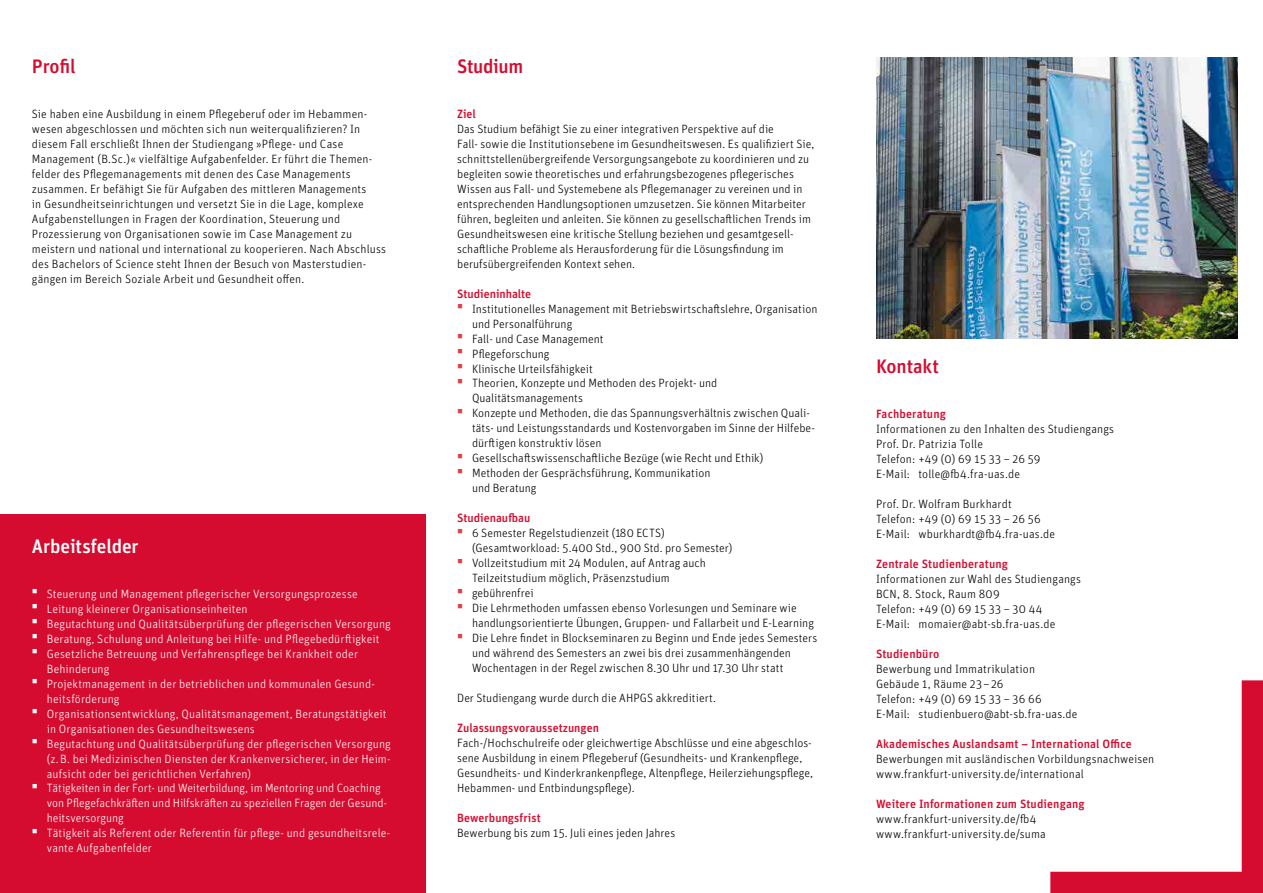
<style>
.page{position:relative;width:1263px;height:893px;background:#fff}
.page>*{position:absolute;margin:0;border:0;box-sizing:border-box;transform-origin:0 0}
.t1{font:500 19.5px "Unit Pro";letter-spacing:-.01em;color:#d50c2f}
.t2{font:500 19.5px "Unit Pro";letter-spacing:-.005em;color:#fff}
.t3{font:300 12px/15px "Unit Pro";letter-spacing:.01em;color:#000}
.t4{font:300 12px/15px "Unit Pro";color:#000001}
.t5{font:300 12px/15px "Unit Pro";letter-spacing:.01em;color:#fff}
.t6{font:500 12px "Unit Pro";letter-spacing:.01em;color:#d50c2f}
</style>
<div class="page">
<svg style="left:1050px;top:680px;width:213px;height:213px"></svg>
<div style="left:0;top:514px;width:425px;height:379px;background:#d50c2f"></div>
<img style="left:877px;top:58px;width:360px;height:280px">
<h1 class="t1" style="left:32px;top:52px;width:45px">Profil</h1>
<p class="t3" style="left:32px;top:106px;width:356px">Sie haben eine Ausbildung in einem Pflegeberuf oder im Hebammen&shy;wesen abgeschlossen und möchten sich nun weiterqualifizieren? In diesem Fall erschließt Ihnen der Studiengang »Pflege- und Case Management (B.Sc.)« vielfältige Aufgabenfelder. Er führt die Themen‑ felder des Pflegemanagements mit denen des Case Managements zusammen. Er befähigt Sie für Aufgaben des mittleren Managements<br>in Gesundheitseinrichtungen und versetzt Sie in die Lage, komplexe Aufgabenstellungen in Fragen der Koordination, Steuerung und Prozessierung von Organisationen sowie im Case Management zu meistern und national und international zu kooperieren. Nach Abschluss des Bachelors of Science steht Ihnen der Besuch von Masterstudien‑ gängen im Bereich Soziale Arbeit und Gesundheit offen.</p>
<h1 class="t2" style="left:32px;top:532px;width:108px">Arbeitsfelder</h1>
<p class="t5" style="left:32px;top:586px;width:327px">◻ Steuerung und Management pflegerischer Versorgungsprozesse</p>
<p class="t5" style="left:32px;top:601px;width:217px">◻ Leitung kleinerer Organisationseinheiten</p>
<p class="t5" style="left:32px;top:616px;width:360px">◻ Begutachtung und Qualitätsüberprüfung der pflegerischen Versorgung</p>
<p class="t5" style="left:32px;top:631px;width:349px">◻ Beratung, Schulung und Anleitung bei Hilfe- und Pflegebedürftigkeit</p>
<p class="t5" style="left:47px;top:646px;width:313px;text-indent:-15px">◻ Gesetzliche Betreuung und Verfahrenspflege bei Krankheit oder<br>Behinderung</p>
<p class="t5" style="left:47px;top:676px;width:330px;text-indent:-15px">◻ Projektmanagement in der betrieblichen und kommunalen Gesund&shy;heitsförderung</p>
<p class="t5" style="left:47px;top:705px;width:341px;text-indent:-15px">◻ Organisationsentwicklung, Qualitätsmanagement, Beratungstätigkeit in Organisationen des Gesundheitswesens</p>
<p class="t5" style="left:47px;top:735px;width:346px;text-align:justify;text-indent:-15px">◻ Begutachtung und Qualitätsüberprüfung der pflegerischen Versorgung (z.B. bei Medizinischen Diensten der Krankenversicherer, in der Heim&shy;aufsicht oder bei gerichtlichen Verfahren)</p>
<p class="t5" style="left:47px;top:780px;width:342px;text-indent:-15px">◻ Tätigkeiten in der Fort- und Weiterbildung, im Mentoring und Coaching von Pflegefachkräften und Hilfskräften zu speziellen Fragen der Gesund&shy;heitsversorgung</p>
<p class="t5" style="left:47px;top:825px;width:345px;text-indent:-15px">◻ Tätigkeit als Referent oder Referentin für pflege- und gesundheitsrele&shy;vante Aufgabenfelder</p>
<h1 class="t1" style="left:457px;top:52px;width:68px">Studium</h1>
<p class="t6" style="left:457px;top:105px;width:20px">Ziel</p>
<p class="t3" style="left:457px;top:121px;width:359px">Das Studium befähigt Sie zu einer integrativen Perspektive auf die<br>Fall- sowie die Institutionsebene im Gesundheitswesen. Es qualifiziert Sie, schnittstellenübergreifende Versorgungsangebote zu koordinieren und zu begleiten sowie theoretisches und erfahrungsbezogenes pflegerisches Wissen aus Fall- und Systemebene als Pflegemanager zu vereinen und in entsprechenden Handlungsoptionen umzusetzen. Sie können Mitarbeiter führen, begleiten und anleiten. Sie können zu gesellschaftlichen Trends im Gesundheitswesen eine kritische Stellung beziehen und gesamtgesell&shy;schaftliche Probleme als Herausforderung für die Lösungsfindung im berufsübergreifenden Kontext sehen.</p>
<p class="t6" style="left:457px;top:285px;width:76px">Studieninhalte</p>
<p class="t4" style="left:472px;top:301px;width:347px;text-indent:-15px"><sup>◻</sup> Institutionelles Management mit Betriebswirtschaftslehre, Organisation und Personalführung</p>
<p class="t4" style="left:457px;top:331px;width:148px"><sup>◻</sup> Fall- und Case Management</p>
<p class="t4" style="left:457px;top:346px;width:94px"><sup>◻</sup> Pflegeforschung</p>
<p class="t4" style="left:457px;top:361px;width:137px"><sup>◻</sup> Klinische Urteilsfähigkeit</p>
<p class="t4" style="left:472px;top:376px;width:247px;text-indent:-15px"><sup>◻</sup> Theorien, Konzepte und Methoden des Projekt- und<br>Qualitätsmanagements</p>
<p class="t4" style="left:472px;top:406px;width:345px;text-indent:-15px"><sup>◻</sup> Konzepte und Methoden, die das Spannungsverhältnis zwischen Quali&shy;täts- und Leistungsstandards und Kostenvorgaben im Sinne der Hilfebe&shy;dürftigen konstruktiv lösen</p>
<p class="t4" style="left:457px;top:450px;width:308px"><sup>◻</sup> Gesellschaftswissenschaftliche Bezüge (wie Recht und Ethik)</p>
<p class="t4" style="left:472px;top:465px;width:240px;text-indent:-15px"><sup>◻</sup> Methoden der Gesprächsführung, Kommunikation und Beratung</p>
<p class="t6" style="left:457px;top:510px;width:75px">Studienaufbau</p>
<p class="t4" style="left:472px;top:525px;width:262px;text-indent:-15px"><sup>◻</sup> 6 Semester Regelstudienzeit (180 ECTS) (Gesamtworkload: 5.400 Std., 900 Std. pro Semester)</p>
<p class="t4" style="left:472px;top:555px;width:235px;text-indent:-15px"><sup>◻</sup> Vollzeitstudium mit 24 Modulen, auf Antrag auch<br>Teilzeitstudium möglich, Präsenzstudium</p>
<p class="t4" style="left:457px;top:585px;width:78px"><sup>◻</sup> gebührenfrei</p>
<p class="t4" style="left:472px;top:600px;width:343px;text-indent:-15px"><sup>◻</sup> Die Lehrmethoden umfassen ebenso Vorlesungen und Seminare wie handlungsorientierte Übungen, Gruppen- und Fallarbeit und E-Learning</p>
<p class="t4" style="left:472px;top:630px;width:347px;text-indent:-15px"><sup>◻</sup> Die Lehre findet in Blockseminaren zu Beginn und Ende jedes Semesters und während des Semesters an zwei bis drei zusammenhängenden<br>Wochentagen in der Regel zwischen 8.30 Uhr und 17.30 Uhr statt</p>
<p class="t3" style="left:457px;top:690px;width:260px">Der Studiengang wurde durch die AHPGS akkreditiert.</p>
<p class="t6" style="left:457px;top:720px;width:143px">Zulassungsvoraussetzungen</p>
<p class="t3" style="left:457px;top:735px;width:357px">Fach-/Hochschulreife oder gleichwertige Abschlüsse und eine abgeschlos&shy;sene Ausbildung in einem Pflegeberuf (Gesundheits- und Krankenpflege, Gesundheits- und Kinderkrankenpflege, Altenpflege, Heilerziehungspflege, Hebammen- und Entbindungspflege).</p>
<p class="t6" style="left:457px;top:810px;width:85px">Bewerbungsfrist</p>
<p class="t3" style="left:457px;top:825px;width:220px">Bewerbung bis zum 15. Juli eines jeden Jahres</p>
<h1 class="t1" style="left:876px;top:352px;width:65px">Kontakt</h1>
<p class="t6" style="left:876px;top:405px;width:71px">Fachberatung</p>
<p class="t3" style="left:876px;top:421px;width:240px">Informationen zu den Inhalten des Studiengangs Prof. Dr. Patrizia Tolle<br>Telefon: +49 (0) 69 15 33 – 26 59<br>E-Mail: tolle@fb4.fra-uas.de</p>
<p class="t3" style="left:876px;top:496px;width:181px">Prof. Dr. Wolfram Burkhardt<br>Telefon: +49 (0) 69 15 33 – 26 56<br>E-Mail: wburkhardt@fb4.fra-uas.de</p>
<p class="t6" style="left:876px;top:555px;width:133px">Zentrale Studienberatung</p>
<p class="t3" style="left:876px;top:571px;width:207px">Informationen zur Wahl des Studiengangs<br>BCN, 8. Stock, Raum 809<br>Telefon: +49 (0) 69 15 33 – 30 44<br>E-Mail: momaier@abt-sb.fra-uas.de</p>
<p class="t6" style="left:876px;top:645px;width:65px">Studienbüro</p>
<p class="t3" style="left:876px;top:661px;width:203px">Bewerbung und Immatrikulation<br>Gebäude 1, Räume 23–26<br>Telefon: +49 (0) 69 15 33 – 36 66<br>E-Mail: studienbuero@abt-sb.fra-uas.de</p>
<p class="t6" style="left:876px;top:735px;width:257px">Akademisches Auslandsamt – International Office</p>
<p class="t3" style="left:876px;top:751px;width:280px">Bewerbungen mit ausländischen Vorbildungsnachweisen www.frankfurt-university.de/international</p>
<p class="t6" style="left:876px;top:795px;width:210px">Weitere Informationen zum Studiengang</p>
<p class="t3" style="left:876px;top:811px;width:171px">www.frankfurt-university.de/fb4 www.frankfurt-university.de/suma</p>
</div>
